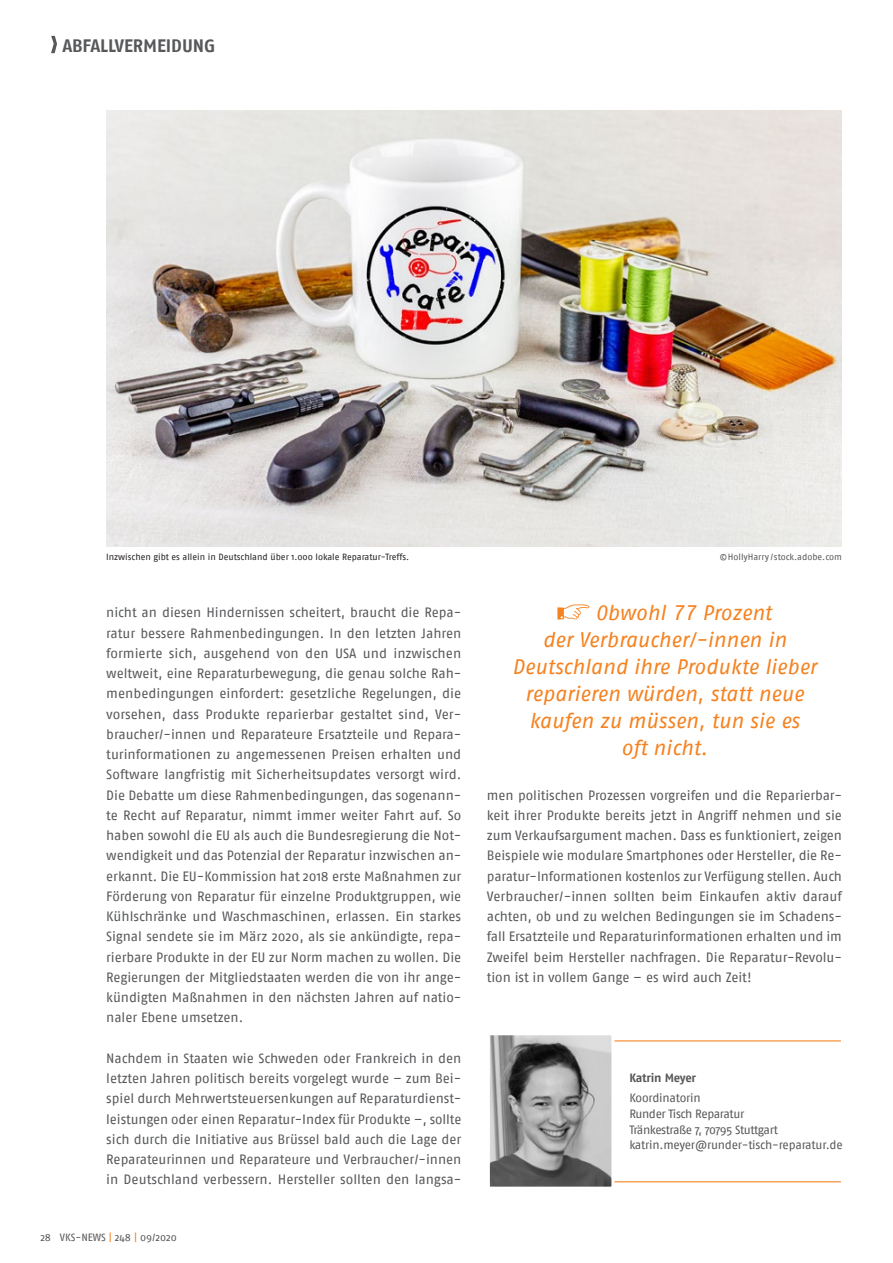
<style>
.page{position:relative;width:893px;height:1263px;background:#fff}
.page>*{position:absolute;margin:0;border:0;box-sizing:border-box;transform-origin:0 0}
.t1{font:italic 21px "Fago No Regular Tf";letter-spacing:-.005em;color:#f58220}
.t2{font:700 18px "Fago No";letter-spacing:-.005em;color:#57585a}
.t3{font:13.5px/20.2px "Fago No";letter-spacing:-.005em;color:#57585a;text-align:justify}
.t4{font:12px/15.8px "Fago No";letter-spacing:-.03em;color:#57585a}
.t5{font:700 12px "Fago No";letter-spacing:-.02em;color:#57585a}
.t6{font:10.5px "Fago No";letter-spacing:-.005em;color:#57585a}
.t7{font:9px "Fago No";color:#231f20}
.t8{font:9px "Fago No";color:#57585a}
.s1{color:#f58220}
</style>
<div class="page">
<img style="left:106px;top:111px;width:736px;height:435px">
<hr style="left:611px;top:1181px;width:230px;height:1px;background:#f8a35d">
<hr style="left:611px;top:1040px;width:230px;height:2px;background:#f8a35d">
<img style="left:491px;top:1036px;width:119px;height:149px">
<div style="left:487px;top:1032px;width:127px;height:157px;border:3px solid #fff"></div>
<svg style="left:51px;top:36px;width:6px;height:17px"></svg>
<svg style="left:557px;top:604px;width:32px;height:16px"></svg>
<h2 class="t2" style="left:62px;top:38px;width:155px">ABFALLVERMEIDUNG</h2>
<p class="t7" style="left:106px;top:552px;width:304px">Inzwischen gibt es allein in Deutschland über 1.000 lokale Reparatur-Treffs.</p>
<p class="t3" style="left:106px;top:602px;width:357px">nicht an diesen Hindernissen scheitert, braucht die Repa&shy;ratur bessere Rahmenbedingungen. In den letzten Jahren formierte sich, ausgehend von den USA und inzwischen weltweit, eine Reparaturbewegung, die genau solche Rah&shy;menbedingungen einfordert: gesetzliche Regelungen, die vorsehen, dass Produkte reparierbar gestaltet sind, Ver&shy;braucher/-innen und Reparateure Ersatzteile und Repara&shy;turinformationen zu angemessenen Preisen erhalten und Software langfristig mit Sicherheitsupdates versorgt wird.<br>Die Debatte um diese Rahmenbedingungen, das sogenann&shy;te Recht auf Reparatur, nimmt immer weiter Fahrt auf. So haben sowohl die EU als auch die Bundesregierung die Not&shy;wendigkeit und das Potenzial der Reparatur inzwischen an&shy;erkannt. Die EU-Kommission hat 2018 erste Maßnahmen zur Förderung von Reparatur für einzelne Produktgruppen, wie Kühlschränke und Waschmaschinen, erlassen. Ein starkes Signal sendete sie im März 2020, als sie ankündigte, repa&shy;rierbare Produkte in der EU zur Norm machen zu wollen. Die Regierungen der Mitgliedstaaten werden die von ihr ange&shy;kündigten Maßnahmen in den nächsten Jahren auf natio&shy;naler Ebene umsetzen.</p>
<p class="t3" style="left:106px;top:1048px;width:357px">Nachdem in Staaten wie Schweden oder Frankreich in den letzten Jahren politisch bereits vorgelegt wurde – zum Bei&shy;spiel durch Mehrwertsteuersenkungen auf Reparaturdienst&shy;leistungen oder einen Reparatur-Index für Produkte –, sollte sich durch die Initiative aus Brüssel bald auch die Lage der Reparateurinnen und Reparateure und Verbraucher/-innen in Deutschland verbessern. Hersteller sollten den langsa-</p>
<p class="t6" style="left:40px;top:1232px;width:138px">28 VKS-NEWS <span class="s1">|</span> 248 <span class="s1">|</span> 09/2020</p>
<p class="t8" style="left:720px;top:552px;width:124px">©HollyHarry / stock.adobe.com</p>
<h1 class="t1" style="left:595px;top:604px;width:178px">Obwohl 77 Prozent</h1>
<h1 class="t1" style="left:542px;top:631px;width:245px">der Verbraucher/-innen in</h1>
<h1 class="t1" style="left:512px;top:658px;width:306px">Deutschland ihre Produkte lieber</h1>
<h1 class="t1" style="left:525px;top:685px;width:281px">reparieren würden, statt neue</h1>
<h1 class="t1" style="left:529px;top:712px;width:272px">kaufen zu müssen, tun sie es</h1>
<h1 class="t1" style="left:621px;top:739px;width:88px">oft nicht.</h1>
<p class="t3" style="left:487px;top:785px;width:357px">men politischen Prozessen vorgreifen und die Reparierbar&shy;keit ihrer Produkte bereits jetzt in Angriff nehmen und sie zum Verkaufsargument machen. Dass es funktioniert, zeigen Beispiele wie modulare Smartphones oder Hersteller, die Re&shy;paratur-Informationen kostenlos zur Verfügung stellen. Auch Verbraucher/-innen sollten beim Einkaufen aktiv darauf achten, ob und zu welchen Bedingungen sie im Schadens&shy;fall Ersatzteile und Reparaturinformationen erhalten und im Zweifel beim Hersteller nachfragen. Die Reparatur-Revolu&shy;tion ist in vollem Gange – es wird auch Zeit!</p>
<p class="t5" style="left:629px;top:1073px;width:68px">Katrin Meyer</p>
<p class="t4" style="left:629px;top:1090px;width:215px">Koordinatorin<br>Runder Tisch Reparatur<br>Tränkestraße 7, 70795 Stuttgart katrin.meyer@runder-tisch-reparatur.de</p>
</div>
